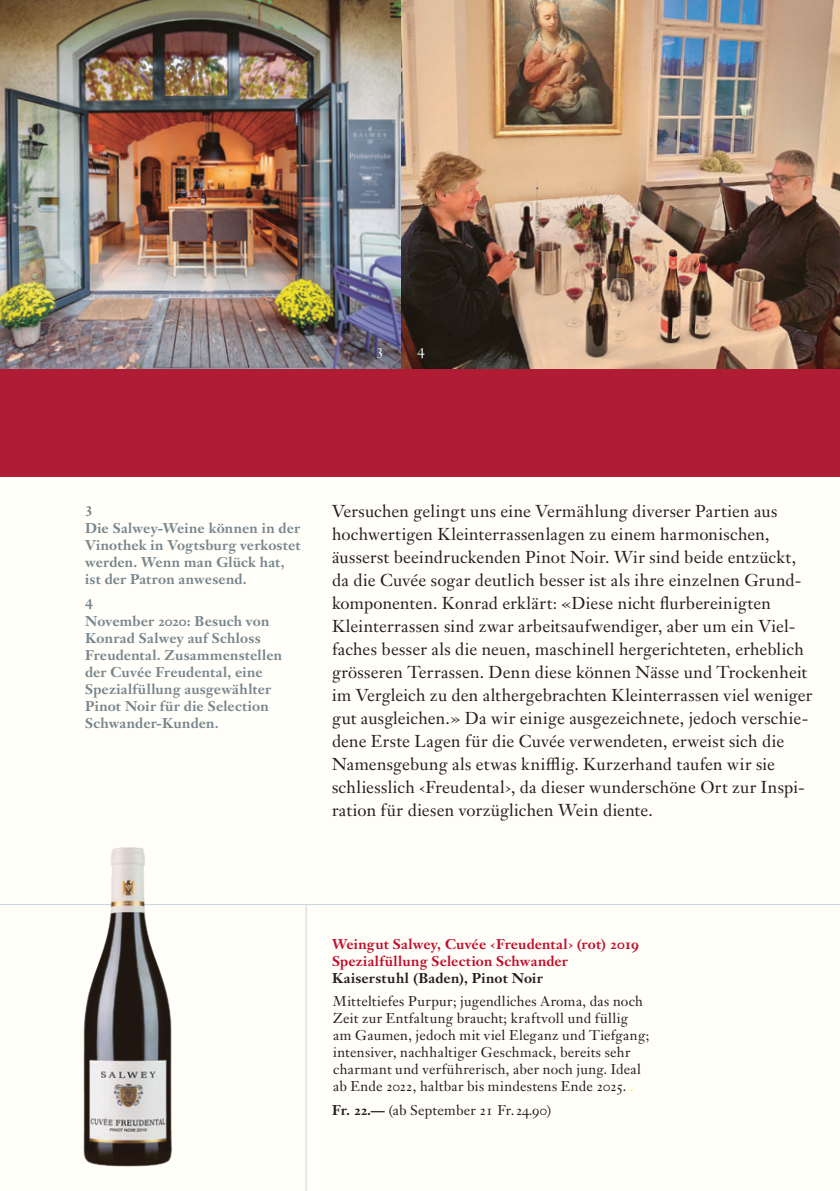
<style>
.page{position:relative;width:840px;height:1191px;background:#fff}
.page>*{position:absolute;margin:0;border:0;box-sizing:border-box;transform-origin:0 0}
.t1{font:17px/23px "Janson Text LT Pro";letter-spacing:.01em;color:#231f20}
.t2{font:14px/17px "Janson Text LT Pro";letter-spacing:.02em;color:#231f20}
.t3{font:700 14px/17px "Janson Text LT Pro";letter-spacing:.01em;color:#77858d}
.t4{font:700 14px/17px "Janson Text LT Pro";letter-spacing:.01em;color:#c00f2d}
.t5{font:700 14px "Janson Text LT Pro";letter-spacing:.015em;color:#231f20}
.t6{font:14px "Janson Text LT Pro";color:#fff}
.s1{color:#fff101}
.s2{font-weight:700}
</style>
<div class="page">
<div style="left:0;top:0;width:839px;height:1191px;background:#fffef8"></div>
<hr style="left:0;top:904px;width:839px;height:1px;background:#cbd6dd">
<img style="left:400px;top:0;width:439px;height:369px">
<img style="left:1px;top:0;width:399px;height:369px">
<img style="left:0;top:0;width:1px;height:370px">
<div style="left:0;top:369px;width:839px;height:107px;background:#af1c34"></div>
<img style="left:83px;top:847px;width:89px;height:320px">
<hr style="left:305px;top:905px;width:1px;height:286px;background:#cbd6dd">
<p class="t6" style="left:376px;top:344px;width:9px">3</p>
<p class="t6" style="left:417px;top:344px;width:9px">4</p>
<p class="t3" style="left:85px;top:502px;width:217px">3<br>Die Salwey-Weine können in der<br>Vinothek in Vogtsburg verkostet werden. Wenn man Glück hat, ist der Patron anwesend.</p>
<p class="t3" style="left:85px;top:596px;width:198px">4<br>November 2020: Besuch von<br>Konrad Salwey auf Schloss<br>Freudental. Zusammenstellen der Cuvée Freudental, eine<br>Spezialfüllung ausgewählter<br>Pinot Noir für die Selection<br>Schwander-Kunden.</p>
<p class="t1" style="left:332px;top:499px;width:481px">Versuchen gelingt uns eine Vermählung diverser Partien aus hochwertigen Kleinterrassenlagen zu einem harmonischen, äusserst beeindruckenden Pinot Noir. Wir sind beide entzückt, da die Cuvée sogar deutlich besser ist als ihre einzelnen Grund&shy;komponenten. Konrad erklärt: «Diese nicht flurbereinigten Kleinterrassen sind zwar arbeitsaufwendiger, aber um ein Viel&shy;faches besser als die neuen, maschinell hergerichteten, erheblich grösseren Terrassen. Denn diese können Nässe und Trockenheit im Vergleich zu den althergebrachten Kleinterrassen viel weniger gut ausgleichen.» Da wir einige ausgezeichnete, jedoch verschie&shy;dene Erste Lagen für die Cuvée verwendeten, erweist sich die Namensgebung als etwas knifflig. Kurzerhand taufen wir sie schliesslich ‹Freudental›, da dieser wunderschöne Ort zur Inspi&shy;ration für diesen vorzüglichen Wein diente.</p>
<p class="t4" style="left:332px;top:935px;width:308px">Weingut Salwey, Cuvée ‹Freudental› (rot) 2019<br>Spezialfüllung Selection Schwander</p>
<p class="t5" style="left:332px;top:969px;width:212px">Kaiserstuhl (Baden), Pinot Noir</p>
<p class="t2" style="left:333px;top:992px;width:317px">Mitteltiefes Purpur; jugendliches Aroma, das noch Zeit zur Entfaltung braucht; kraftvoll und füllig am Gaumen, jedoch mit viel Eleganz und Tiefgang; intensiver, nachhaltiger Geschmack, bereits sehr charmant und verführerisch, aber noch jung. Ideal ab Ende 2022, haltbar bis mindestens Ende 2025. <span class="s1">.</span></p>
<p class="t2" style="left:332px;top:1101px;width:221px"><span class="s2">Fr. 22.—</span> (ab September 21 Fr.24.90)</p>
</div>
